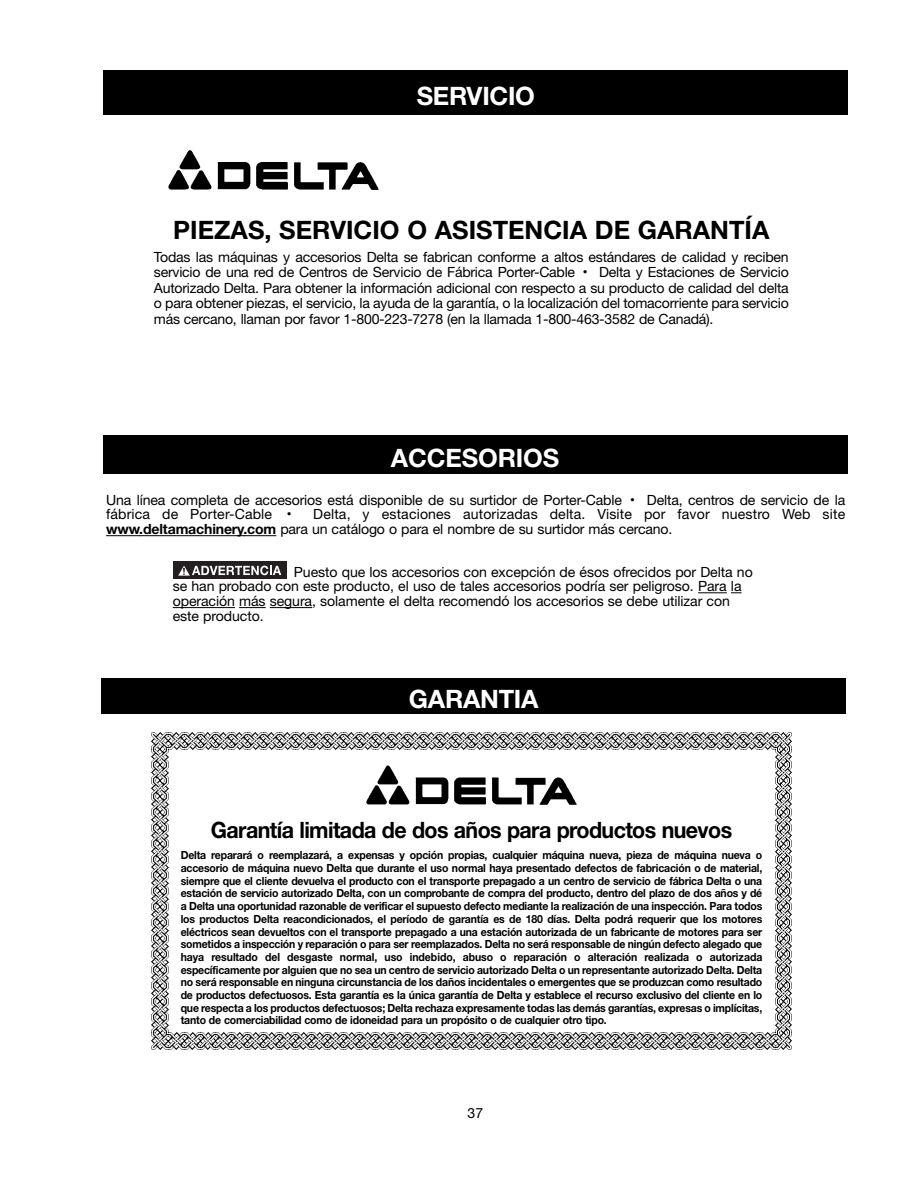
<style>
.page{position:relative;width:918px;height:1188px;background:#fff}
.page>*{position:absolute;margin:0;border:0;box-sizing:border-box;transform-origin:0 0}
.t1{font:700 25.35px "Helvetica Neue";color:#000}
.t2{font:700 25.35px "Helvetica Neue";letter-spacing:-.01em;color:#fff}
.t3{font:700 22.5px "Helvetica Neue";letter-spacing:-.03em;color:#000;scale:.95 1}
.t4{font:14.1px/14.9px "Helvetica Neue";letter-spacing:-.005em;color:#000;text-align:justify}
.t5{font:700 11.25px/12.8px "Helvetica Neue";letter-spacing:-.015em;color:#000;text-align:justify;scale:.93 1}
.s1{font-family:"Courier";font-size:16.95px}
.s2{font-weight:700}
</style>
<div class="page">
<div style="left:104px;top:70px;width:744px;height:45px;background:#000"></div>
<img style="left:168px;top:150px;width:211px;height:40px">
<hr style="left:106px;top:535px;width:34px;height:1px;background:#000">
<hr style="left:139px;top:535px;width:105px;height:1px;background:#000">
<hr style="left:243px;top:535px;width:33px;height:1px;background:#000">
<svg style="left:698px;top:592px;width:44px;height:1px"></svg>
<hr style="left:173px;top:607px;width:62px;height:1px;background:#000">
<svg style="left:239px;top:607px;width:27px;height:1px"></svg>
<hr style="left:270px;top:607px;width:42px;height:1px;background:#000">
<div style="left:173px;top:562px;width:114px;height:17px;background:#231f20"></div>
<svg style="left:178px;top:566px;width:103px;height:10px"></svg>
<div style="left:103px;top:435px;width:744px;height:39px;background:#000"></div>
<div style="left:102px;top:678px;width:744px;height:35px;background:#000"></div>
<img style="left:366px;top:765px;width:211px;height:40px">
<img style="left:151px;top:732px;width:641px;height:17px">
<img style="left:775px;top:749px;width:17px;height:301px">
<img style="left:151px;top:1033px;width:624px;height:17px">
<img style="left:151px;top:749px;width:17px;height:284px">
<h1 class="t2" style="left:417px;top:86px;width:120px">SERVICIO</h1>
<h1 class="t1" style="left:173px;top:221px;width:598px">PIEZAS, SERVICIO O ASISTENCIA DE GARANTÍA</h1>
<p class="t4" style="left:154px;top:251px;width:636px;line-height:15.5px">Todas las máquinas y accesorios Delta se fabrican conforme a altos estándares de calidad y reciben servicio de una red de Centros de Servicio de Fábrica Porter-Cable <span class="s1">·</span> Delta y Estaciones de Servicio Autorizado Delta. Para obtener la información adicional con respecto a su producto de calidad del delta o para obtener piezas, el servicio, la ayuda de la garantía, o la localización del tomacorriente para servicio más cercano, llaman por favor 1-800-223-7278 (en la llamada 1-800-463-3582 de Canadá).</p>
<h1 class="t2" style="left:391px;top:449px;width:170px">ACCESORIOS</h1>
<p class="t4" style="left:106px;top:494px;width:741px">Una línea completa de accesorios está disponible de su surtidor de Porter-Cable <span class="s1">·</span> Delta, centros de servicio de la fábrica de Porter-Cable <span class="s1">·</span> Delta, y estaciones autorizadas delta. Visite por favor nuestro Web site <span class="s2">www.deltamachinery.com</span> para un catálogo o para el nombre de su surtidor más cercano.</p>
<p class="t4" style="left:173px;top:566px;width:582px;text-align:left;text-indent:121px">Puesto que los accesorios con excepción de ésos ofrecidos por Delta no se han probado con este producto, el uso de tales accesorios podría ser peligroso. Para la operación más segura, solamente el delta recomendó los accesorios se debe utilizar con este producto.</p>
<h1 class="t2" style="left:409px;top:690px;width:131px">GARANTIA</h1>
<h2 class="t3" style="left:211px;top:822px;width:550px">Garantía limitada de dos años para productos nuevos</h2>
<p class="t5" style="left:181px;top:850px;width:627px">Delta reparará o reemplazará, a expensas y opción propias, cualquier máquina nueva, pieza de máquina nueva o accesorio de máquina nuevo Delta que durante el uso normal haya presentado defectos de fabricación o de material, siempre que el cliente devuelva el producto con el transporte prepagado a un centro de servicio de fábrica Delta o una estación de servicio autorizado Delta, con un comprobante de compra del producto, dentro del plazo de dos años y dé a Delta una oportunidad razonable de verificar el supuesto defecto mediante la realización de una inspección. Para todos los productos Delta reacondicionados, el período de garantía es de 180 días. Delta podrá requerir que los motores eléctricos sean devueltos con el transporte prepagado a una estación autorizada de un fabricante de motores para ser sometidos a inspección y reparación o para ser reemplazados. Delta no será responsable de ningún defecto alegado que haya resultado del desgaste normal, uso indebido, abuso o reparación o alteración realizada o autorizada específicamente por alguien que no sea un centro de servicio autorizado Delta o un representante autorizado Delta. Delta no será responsable en ninguna circunstancia de los daños incidentales o emergentes que se produzcan como resultado de productos defectuosos. Esta garantía es la única garantía de Delta y establece el recurso exclusivo del cliente en lo que respecta a los productos defectuosos; Delta rechaza expresamente todas las demás garantías, expresas o implícitas, tanto de comerciabilidad como de idoneidad para un propósito o de cualquier otro tipo.</p>
<p class="t4" style="left:468px;top:1107px;width:17px">37</p>
</div>
